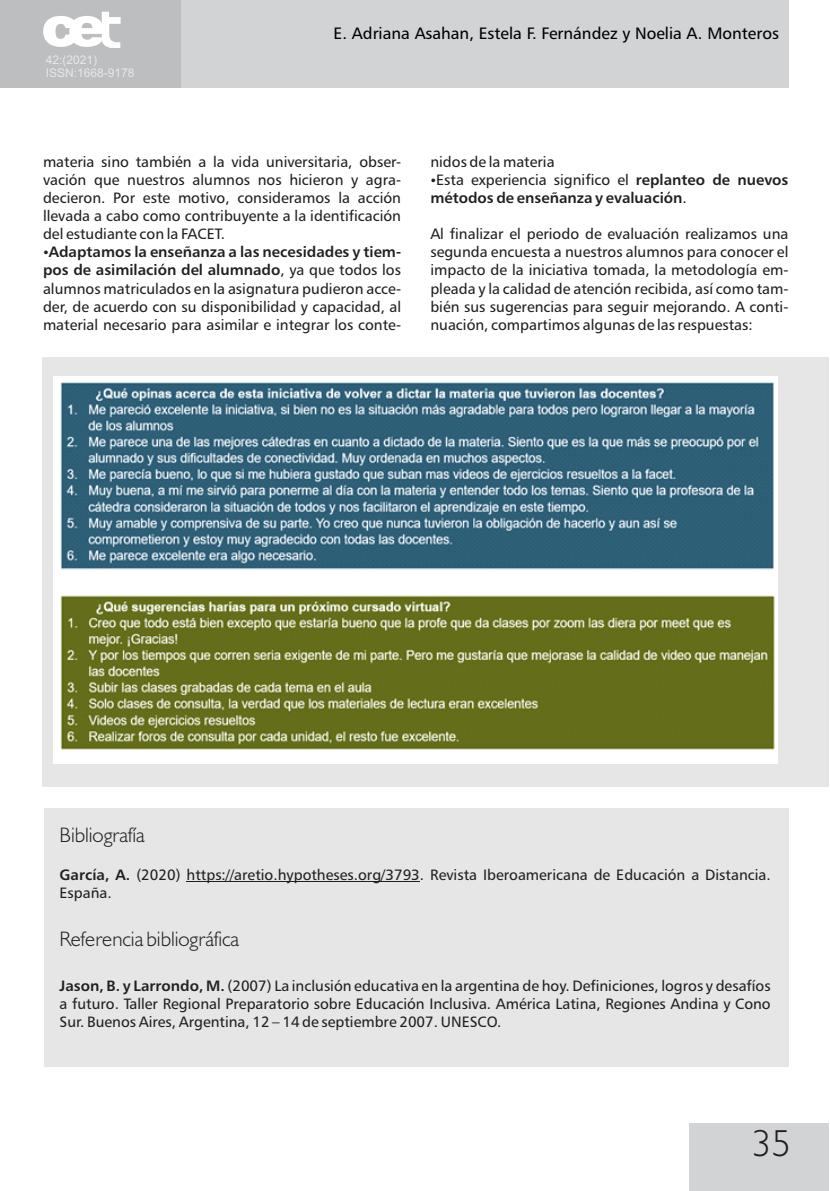
<style>
.page{position:relative;width:830px;height:1191px;background:#fff}
.page>*{position:absolute;margin:0;border:0;box-sizing:border-box;transform-origin:0 0}
.t1{font:300 37.8px "Humanist 521 BT";color:#231f20}
.t2{font:300 21px "Humanist 521 BT";color:#231f20}
.t3{font:16.5px "Humanist 777 BT Roman B";color:#000}
.t4{font:15px/18.1px "Humanist 777 BT Roman B";color:#231f20;text-align:justify}
.t5{font:15px/18.3px "Humanist 777 BT Bold B";color:#231f20;text-align:center}
.t6{font:12px/13.4px "Arial";color:#e7e8e8}
.s1{font-family:"Humanist 777 BT Roman B"}
.s2{font-family:"Humanist 777 BT Bold B"}
</style>
<div class="page">
<div style="left:689px;top:1123px;width:139px;height:68px;background:#d1d3d4"></div>
<div style="left:0;top:0;width:788px;height:88px;background:#d1d3d4"></div>
<div style="left:0;top:0;width:180px;height:88px;background:#bcbec0"></div>
<div style="left:42px;top:357px;width:786px;height:430px;background:#e6e6e6"></div>
<img style="left:53px;top:376px;width:724px;height:387px">
<div style="left:44px;top:808px;width:744px;height:258px;background:#e6e6e6"></div>
<hr style="left:186px;top:881px;width:233px;height:1px;background:#231f20">
<svg style="left:43px;top:12px;width:77px;height:36px"></svg>
<p class="t6" style="left:46px;top:54px;width:90px">42:(2021)<br>ISSN:1668-9178</p>
<p class="t3" style="left:333px;top:26px;width:446px">E. Adriana Asahan, Estela F. Fernández y Noelia A. Monteros</p>
<p class="t4" style="left:43px;top:154px;width:359px">materia sino también a la vida universitaria, obser&shy;vación que nuestros alumnos nos hicieron y agra&shy;decieron. Por este motivo, consideramos la acción llevada a cabo como contribuyente a la identificación del estudiante con la FACET.</p>
<p class="t5" style="left:43px;top:244px;width:359px">Adaptamos la enseñanza a las necesidades y tiem&shy;pos de asimilación del alumnado<span class="s1">, ya que todos los</span></p>
<p class="t4" style="left:43px;top:280px;width:359px">alumnos matriculados en la asignatura pudieron acce&shy;der, de acuerdo con su disponibilidad y capacidad, al material necesario para asimilar e integrar los conte-</p>
<p class="t4" style="left:436px;top:153px;width:353px;text-indent:-6px">nidos de la materia<br>Esta experiencia significo el <span class="s2">replanteo de nuevos</span></p>
<p class="t5" style="left:430px;top:190px;width:258px">métodos de enseñanza y evaluación<span class="s1">.</span></p>
<p class="t4" style="left:430px;top:226px;width:359px">Al finalizar el periodo de evaluación realizamos una segunda encuesta a nuestros alumnos para conocer el impacto de la iniciativa tomada, la metodología em&shy;pleada y la calidad de atención recibida, así como tam&shy;bién sus sugerencias para seguir mejorando. A conti&shy;nuación, compartimos algunas de las respuestas:</p>
<h2 class="t2" style="left:59px;top:826px;width:87px">Bibliografía</h2>
<p class="t4" style="left:59px;top:866px;width:712px"><span class="s2">García, A.</span> (2020) https://aretio.hypotheses.org/3793. Revista Iberoamericana de Educación a Distancia.<br>España.</p>
<h2 class="t2" style="left:59px;top:930px;width:181px">Referencia bibliográfica</h2>
<p class="t4" style="left:59px;top:978px;width:712px"><span class="s2">Jason, B. y Larrondo, M.</span> (2007) La inclusión educativa en la argentina de hoy. Definiciones, logros y desafíos a futuro. Taller Regional Preparatorio sobre Educación Inclusiva. América Latina, Regiones Andina y Cono Sur. Buenos Aires, Argentina, 12 – 14 de septiembre 2007. UNESCO.</p>
<h1 class="t1" style="left:752px;top:1127px;width:40px">35</h1>
</div>
